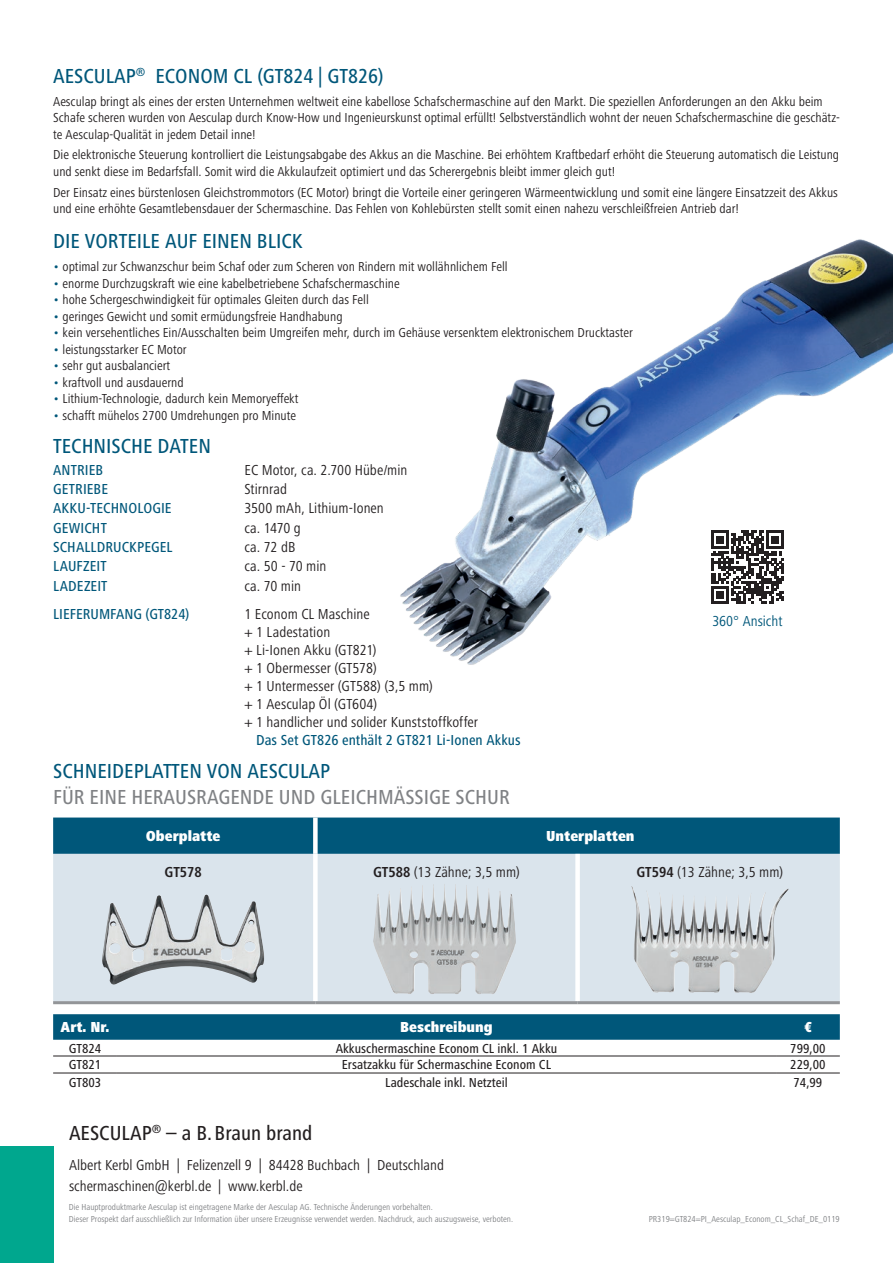
<style>
.page{position:relative;width:893px;height:1263px;background:#fff}
.page>*{position:absolute;margin:0;border:0;box-sizing:border-box;transform-origin:0 0}
.t1{font:500 condensed 21px "Frutiger Next LTW1 G";color:#00577a}
.t2{font:500 condensed 21px "Frutiger Next LTW1 G";color:#808285}
.t3{font:500 condensed 21px "Frutiger Next LTW1 G";color:#231f20}
.t4{font:condensed 15px/18px "Frutiger Next LTW1 G";color:#231f20}
.t5{font:500 condensed 15px "Frutiger Next LTW1 G";letter-spacing:.005em;color:#00577a}
.t6{font:900 condensed 15px "Frutiger Next LTW1 G";color:#fff}
.t7{font:condensed 15px "Frutiger Next LTW1 G";color:#00577a}
.t8{font:700 condensed 15px "Frutiger Next LTW1 G";color:#231f20}
.t9{font:condensed 13.5px/16.5px "Frutiger Next LTW1 G";color:#231f20}
.t10{font:500 condensed 13.5px "Frutiger Next LTW1 G";color:#231f20}
.t11{font:condensed 9px/12px "Frutiger Next LTW1 G";color:#808285}
.s1{color:#00577a}
.s2{font-weight:700}
</style>
<div class="page">
<div style="left:53px;top:817px;width:787px;height:37px;background:#00577a"></div>
<div style="left:53px;top:854px;width:787px;height:147px;background:#dae4ec"></div>
<div style="left:313px;top:817px;width:5px;height:37px;background:#fff"></div>
<div style="left:313px;top:854px;width:5px;height:147px;background:#fff"></div>
<div style="left:575px;top:854px;width:5px;height:147px;background:#fff"></div>
<hr style="left:53px;top:1001px;width:262px;height:3px;background:#939598">
<hr style="left:315px;top:1001px;width:263px;height:3px;background:#939598">
<hr style="left:578px;top:1001px;width:262px;height:3px;background:#939598">
<svg style="left:53px;top:1014px;width:787px;height:26px;background:#045a7c"></svg>
<hr style="left:53px;top:1055px;width:64px;height:1px;background:#231f20">
<hr style="left:117px;top:1055px;width:659px;height:1px;background:#231f20">
<hr style="left:776px;top:1055px;width:64px;height:1px;background:#231f20">
<hr style="left:53px;top:1072px;width:64px;height:1px;background:#231f20">
<hr style="left:117px;top:1072px;width:659px;height:1px;background:#231f20">
<hr style="left:776px;top:1072px;width:64px;height:1px;background:#231f20">
<img style="left:400px;top:239px;width:493px;height:426px">
<div style="left:0;top:1146px;width:54px;height:117px;background:#00a78e"></div>
<img style="left:102px;top:894px;width:163px;height:92px">
<img style="left:631px;top:886px;width:159px;height:107px">
<img style="left:373px;top:884px;width:143px;height:111px">
<div style="left:706px;top:526px;width:83px;height:82px;background:#fff"></div>
<svg style="left:711px;top:531px;width:73px;height:72px"></svg>
<h1 class="t1" style="left:53px;top:64px;width:332px">AESCULAP<sup>®</sup> ECONOM CL (GT824 | GT826)</h1>
<p class="t9" style="left:53px;top:93px;width:788px">Aesculap bringt als eines der ersten Unternehmen weltweit eine kabellose Schafschermaschine auf den Markt. Die speziellen Anforderungen an den Akku beim<br>Schafe scheren wurden von Aesculap durch Know-How und Ingenieurskunst optimal erfüllt! Selbstverständlich wohnt der neuen Schafschermaschine die geschätz&shy;te Aesculap-Qualität in jedem Detail inne!</p>
<p class="t9" style="left:53px;top:147px;width:787px">Die elektronische Steuerung kontrolliert die Leistungsabgabe des Akkus an die Maschine. Bei erhöhtem Kraftbedarf erhöht die Steuerung automatisch die Leistung und senkt diese im Bedarfsfall. Somit wird die Akkulaufzeit optimiert und das Scherergebnis bleibt immer gleich gut!</p>
<p class="t9" style="left:53px;top:184px;width:786px">Der Einsatz eines bürstenlosen Gleichstrommotors (EC Motor) bringt die Vorteile einer geringeren Wärmeentwicklung und somit eine längere Einsatzzeit des Akkus und eine erhöhte Gesamtlebensdauer der Schermaschine. Das Fehlen von Kohlebürsten stellt somit einen nahezu verschleißfreien Antrieb dar!</p>
<h1 class="t1" style="left:53px;top:229px;width:251px">DIE VORTEILE AUF EINEN BLICK</h1>
<p class="t9" style="left:53px;top:258px;width:456px"><span class="s1">•</span> optimal zur Schwanzschur beim Schaf oder zum Scheren von Rindern mit wollähnlichem Fell</p>
<p class="t9" style="left:53px;top:275px;width:348px"><span class="s1">•</span> enorme Durchzugskraft wie eine kabelbetriebene Schafschermaschine</p>
<p class="t9" style="left:53px;top:291px;width:317px"><span class="s1">•</span> hohe Schergeschwindigkeit für optimales Gleiten durch das Fell</p>
<p class="t9" style="left:53px;top:308px;width:291px"><span class="s1">•</span> geringes Gewicht und somit ermüdungsfreie Handhabung</p>
<p class="t9" style="left:53px;top:324px;width:581px"><span class="s1">•</span> kein versehentliches Ein/Ausschalten beim Umgreifen mehr, durch im Gehäuse versenktem elektronischem Drucktaster</p>
<p class="t9" style="left:53px;top:341px;width:135px"><span class="s1">•</span> leistungsstarker EC Motor</p>
<p class="t9" style="left:53px;top:357px;width:119px"><span class="s1">•</span> sehr gut ausbalanciert</p>
<p class="t9" style="left:53px;top:374px;width:132px"><span class="s1">•</span> kraftvoll und ausdauernd</p>
<p class="t9" style="left:53px;top:390px;width:247px"><span class="s1">•</span> Lithium-Technologie, dadurch kein Memoryeffekt</p>
<p class="t9" style="left:53px;top:407px;width:244px"><span class="s1">•</span> schafft mühelos 2700 Umdrehungen pro Minute</p>
<h1 class="t1" style="left:53px;top:434px;width:159px">TECHNISCHE DATEN</h1>
<p class="t5" style="left:53px;top:461px;width:51px">ANTRIEB</p>
<p class="t4" style="left:244px;top:461px;width:164px">EC Motor, ca. 2.700 Hübe/min</p>
<p class="t5" style="left:53px;top:480px;width:56px">GETRIEBE</p>
<p class="t4" style="left:244px;top:480px;width:44px">Stirnrad</p>
<p class="t5" style="left:53px;top:500px;width:120px">AKKU-TECHNOLOGIE</p>
<p class="t4" style="left:244px;top:499px;width:141px">3500 mAh, Lithium-Ionen</p>
<p class="t5" style="left:53px;top:519px;width:55px">GEWICHT</p>
<p class="t4" style="left:244px;top:519px;width:58px">ca. 1470 g</p>
<p class="t5" style="left:53px;top:538px;width:121px">SCHALLDRUCKPEGEL</p>
<p class="t4" style="left:244px;top:538px;width:52px">ca. 72 dB</p>
<p class="t5" style="left:53px;top:558px;width:55px">LAUFZEIT</p>
<p class="t4" style="left:244px;top:557px;width:83px">ca. 50 - 70 min</p>
<p class="t5" style="left:53px;top:577px;width:56px">LADEZEIT</p>
<p class="t4" style="left:244px;top:577px;width:58px">ca. 70 min</p>
<p class="t5" style="left:53px;top:605px;width:138px">LIEFERUMFANG (GT824)</p>
<p class="t4" style="left:244px;top:605px;width:235px">1 Econom CL Maschine<br>+ 1 Ladestation<br>+ Li-Ionen Akku (GT821)<br>+ 1 Obermesser (GT578)<br>+ 1 Untermesser (GT588) (3,5 mm)<br>+ 1 Aesculap Öl (GT604)<br>+ 1 handlicher und solider Kunststoffkoffer</p>
<p class="t5" style="left:256px;top:731px;width:266px">Das Set GT826 enthält 2 GT821 Li-Ionen Akkus</p>
<h1 class="t1" style="left:53px;top:759px;width:279px">SCHNEIDEPLATTEN VON AESCULAP</h1>
<h1 class="t2" style="left:53px;top:784px;width:458px">FÜR EINE HERAUSRAGENDE UND GLEICHMÄSSIGE SCHUR</h1>
<p class="t7" style="left:712px;top:612px;width:72px">360° Ansicht</p>
<p class="t6" style="left:146px;top:827px;width:76px">Oberplatte</p>
<p class="t6" style="left:546px;top:827px;width:90px">Unterplatten</p>
<p class="t8" style="left:164px;top:864px;width:39px">GT578</p>
<p class="t4" style="left:373px;top:863px;width:148px"><span class="s2">GT588</span> (13 Zähne; 3,5 mm)</p>
<p class="t4" style="left:636px;top:863px;width:148px"><span class="s2">GT594</span> (13 Zähne; 3,5 mm)</p>
<p class="t6" style="left:61px;top:1019px;width:50px">Art. Nr.</p>
<p class="t6" style="left:400px;top:1019px;width:94px">Beschreibung</p>
<p class="t6" style="left:804px;top:1019px;width:9px">€</p>
<p class="t10" style="left:69px;top:1040px;width:34px">GT824</p>
<p class="t10" style="left:336px;top:1040px;width:223px">Akkuschermaschine Econom CL inkl. 1 Akku</p>
<p class="t10" style="left:790px;top:1040px;width:37px">799,00</p>
<p class="t10" style="left:69px;top:1057px;width:34px">GT821</p>
<p class="t10" style="left:342px;top:1057px;width:211px">Ersatzakku für Schermaschine Econom CL</p>
<p class="t10" style="left:790px;top:1057px;width:37px">229,00</p>
<p class="t10" style="left:69px;top:1074px;width:34px">GT803</p>
<p class="t10" style="left:385px;top:1074px;width:124px">Ladeschale inkl. Netzteil</p>
<p class="t10" style="left:793px;top:1074px;width:30px">74,99</p>
<h1 class="t3" style="left:69px;top:1121px;width:245px">AESCULAP<sup>®</sup> – a B.Braun brand</h1>
<p class="t4" style="left:69px;top:1154px;width:376px;line-height:21px">Albert Kerbl GmbH | Felizenzell 9 | 84428 Buchbach | Deutschland schermaschinen@kerbl.de | www.kerbl.de</p>
<p class="t11" style="left:69px;top:1201px;width:446px">Die Hauptproduktmarke Aesculap ist eingetragene Marke der Aesculap AG. Technische Änderungen vorbehalten.<br>Dieser Prospekt darf ausschließlich zur Information über unsere Erzeugnisse verwendet werden. Nachdruck, auch auszugsweise, verboten.</p>
<p class="t11" style="left:649px;top:1213px;width:193px">PR319=GT824=PI_Aesculap_Econom_CL_Schaf_DE_0119</p>
</div>
